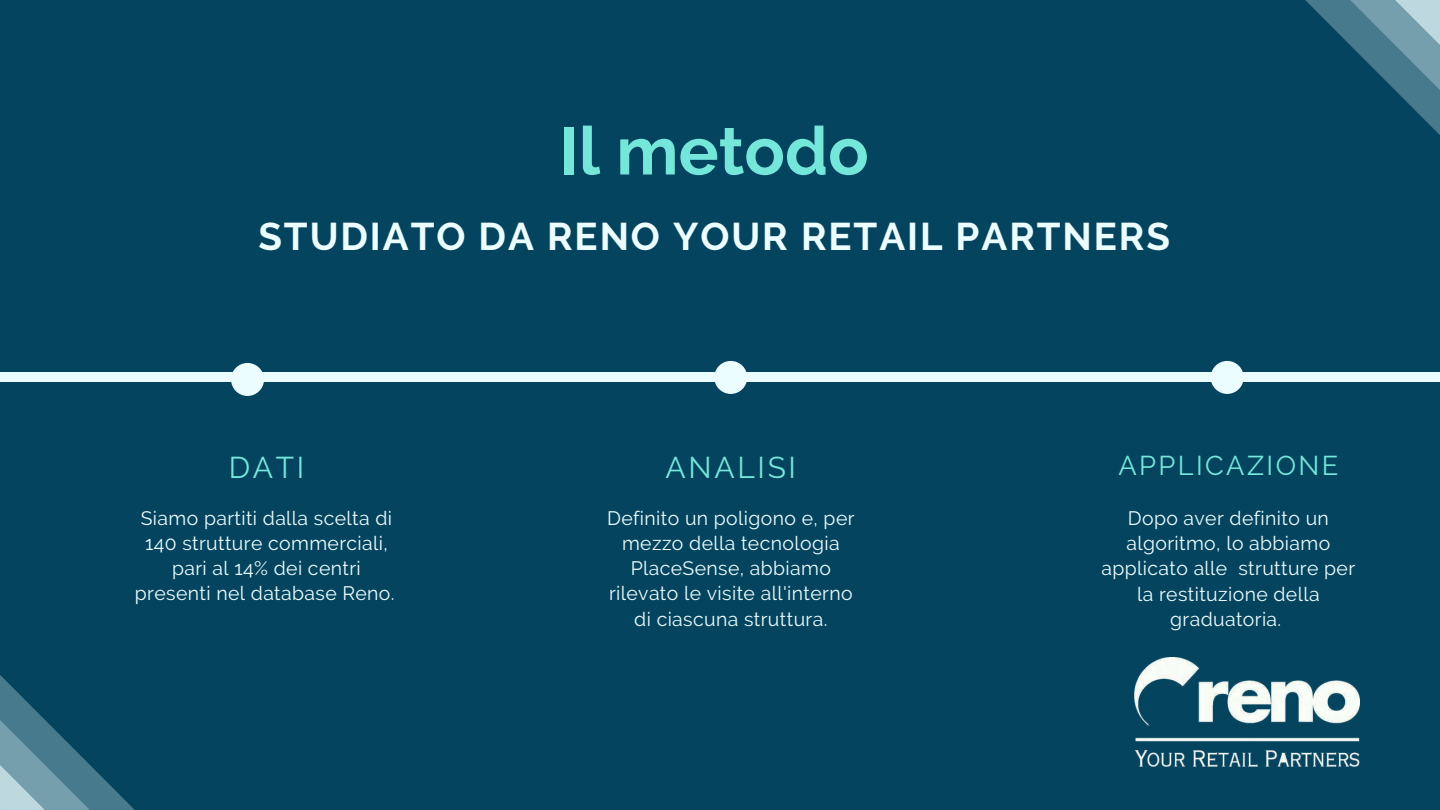
<style>
.page{position:relative;width:1440px;height:810px;background:#05445e}
.page>*{position:absolute;margin:0;border:0;box-sizing:border-box;transform-origin:0 0}
.t1{font:700 67px "Raleway";color:#75e6da}
.t2{font:700 38.5px "Raleway";letter-spacing:.05em;color:#ebfdff}
.t3{font:30px "Raleway";letter-spacing:.09em;color:#75e6da}
.t4{font:27.1px "Raleway";letter-spacing:.09em;color:#75e6da}
.t5{font:19.4px/25.2px "Raleway";letter-spacing:.02em;color:#ebfdff;text-align:center}
</style>
<div class="page">
<div style="left:0;top:372px;width:1440px;height:10px;background:#ebfdff"></div>
<div style="left:231px;top:363px;width:33px;height:33px;background:#ebfdff;border-radius:50%"></div>
<div style="left:714px;top:361px;width:33px;height:33px;background:#ebfdff;border-radius:50%"></div>
<div style="left:1211px;top:361px;width:33px;height:33px;background:#ebfdff;border-radius:50%"></div>
<svg style="left:0;top:675px;width:135px;height:135px"></svg>
<svg style="left:1305px;top:0;width:135px;height:135px"></svg>
<img style="left:1134px;top:658px;width:226px;height:108px">
<h1 class="t1" style="left:560px;top:112px;width:311px">Il metodo</h1>
<h2 class="t2" style="left:258px;top:214px;width:913px">STUDIATO DA RENO YOUR RETAIL PARTNERS</h2>
<h3 class="t3" style="left:229px;top:450px;width:77px">DATI</h3>
<p class="t5" style="left:135px;top:505px;width:261px">Siamo partiti dalla scelta di<br>140 strutture commerciali, pari al 14% dei centri presenti nel database Reno.</p>
<h3 class="t3" style="left:666px;top:450px;width:132px">ANALISI</h3>
<h3 class="t4" style="left:1118px;top:450px;width:222px">APPLICAZIONE</h3>
<p class="t5" style="left:1102px;top:505px;width:255px">Dopo aver definito un algoritmo, lo abbiamo applicato alle strutture per la restituzione della graduatoria.</p>
<p class="t5" style="left:607px;top:505px;width:249px">Definito un poligono e, per mezzo della tecnologia<br>PlaceSense, abbiamo rilevato le visite all'interno di ciascuna struttura.</p>
</div>
